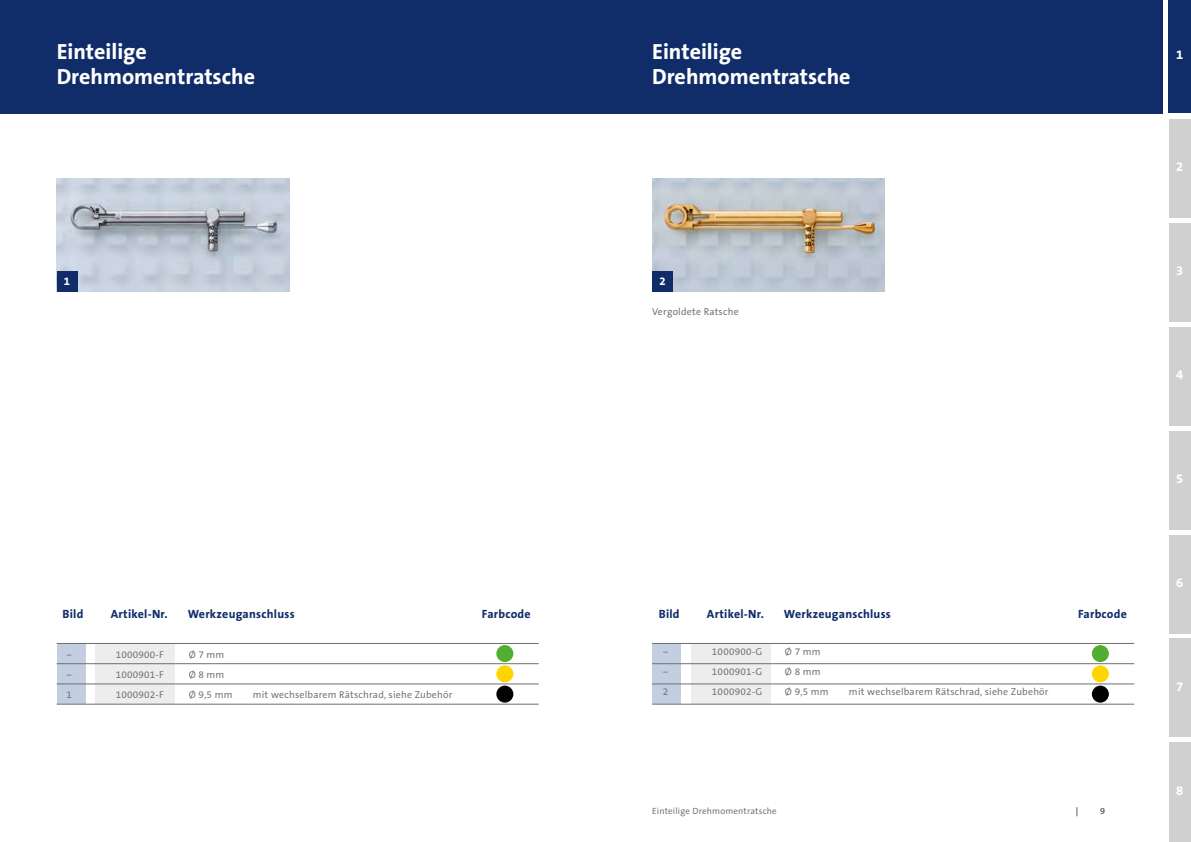
<style>
.page{position:relative;width:1191px;height:842px;background:#fff}
.page>*{position:absolute;margin:0;border:0;box-sizing:border-box;transform-origin:0 0}
.t1{font:700 22px/25px "The Sans Office LF";color:#fff}
.t2{font:700 13px "The Sans Office LF";color:#fff}
.t3{font:700 12px "The Sans Office LF";letter-spacing:.02em;color:#102d69}
.t4{font:700 11.3px "The Sans Office LF";color:#fff}
.t5{font:10px "The Sans Office LF";letter-spacing:.02em;color:#706f6f}
.t6{font:9px "The Sans Office LF";letter-spacing:.02em;color:#706f6f}
</style>
<div class="page">
<div style="left:1168px;top:0;width:23px;height:113px;background:#102d69"></div>
<div style="left:1169px;top:119px;width:22px;height:99px;background:#d0d0d0"></div>
<div style="left:1169px;top:223px;width:22px;height:99px;background:#d0d0d0"></div>
<div style="left:1169px;top:327px;width:22px;height:99px;background:#d0d0d0"></div>
<div style="left:1169px;top:431px;width:22px;height:99px;background:#d0d0d0"></div>
<div style="left:1169px;top:535px;width:22px;height:98px;background:#d0d0d0"></div>
<div style="left:1169px;top:638px;width:22px;height:99px;background:#d0d0d0"></div>
<div style="left:1169px;top:742px;width:22px;height:100px;background:#d0d0d0"></div>
<img style="left:57px;top:178px;width:232px;height:114px">
<div style="left:57px;top:271px;width:20px;height:21px;background:#102d69"></div>
<img style="left:652px;top:178px;width:232px;height:114px">
<div style="left:652px;top:271px;width:21px;height:21px;background:#102d69"></div>
<div style="left:0;top:0;width:595px;height:113px;background:#102d69"></div>
<div style="left:595px;top:0;width:567px;height:113px;background:#102d69"></div>
<div style="left:96px;top:644px;width:79px;height:60px;background:#ededed"></div>
<div style="left:691px;top:644px;width:79px;height:60px;background:#ededed"></div>
<div style="left:57px;top:644px;width:28px;height:60px;background:#c4cee1"></div>
<div style="left:652px;top:644px;width:29px;height:60px;background:#c4cee1"></div>
<hr style="left:57px;top:643px;width:482px;height:1px;background:#706f6f">
<hr style="left:652px;top:643px;width:482px;height:1px;background:#706f6f">
<hr style="left:57px;top:663px;width:482px;height:1px;background:#706f6f">
<hr style="left:652px;top:663px;width:482px;height:1px;background:#706f6f">
<hr style="left:652px;top:684px;width:482px;height:1px;background:#706f6f">
<hr style="left:57px;top:684px;width:482px;height:1px;background:#706f6f">
<hr style="left:652px;top:704px;width:482px;height:1px;background:#706f6f">
<hr style="left:57px;top:704px;width:482px;height:1px;background:#706f6f">
<div style="left:1091px;top:645px;width:17px;height:17px;background:#52ae32;border-radius:50%"></div>
<div style="left:496px;top:645px;width:17px;height:17px;background:#52ae32;border-radius:50%"></div>
<div style="left:1091px;top:665px;width:17px;height:17px;background:#ffd500;border-radius:50%"></div>
<div style="left:496px;top:665px;width:17px;height:17px;background:#ffd500;border-radius:50%"></div>
<div style="left:1091px;top:686px;width:17px;height:17px;background:#000;border-radius:50%"></div>
<div style="left:496px;top:686px;width:17px;height:17px;background:#000;border-radius:50%"></div>
<h1 class="t1" style="left:57px;top:38px;width:200px">Einteilige<br>Drehmomentratsche</h1>
<h1 class="t1" style="left:652px;top:38px;width:200px">Einteilige<br>Drehmomentratsche</h1>
<p class="t4" style="left:64px;top:273px;width:8px">1</p>
<p class="t4" style="left:659px;top:273px;width:8px">2</p>
<p class="t3" style="left:63px;top:606px;width:22px">Bild</p>
<p class="t3" style="left:111px;top:606px;width:58px">Artikel-Nr.</p>
<p class="t3" style="left:188px;top:606px;width:108px">Werkzeuganschluss</p>
<p class="t3" style="left:482px;top:606px;width:50px">Farbcode</p>
<p class="t5" style="left:67px;top:648px;width:7px">–</p>
<p class="t5" style="left:116px;top:648px;width:50px">1000900-F</p>
<p class="t5" style="left:189px;top:648px;width:37px">Ø 7 mm</p>
<p class="t5" style="left:67px;top:668px;width:7px">–</p>
<p class="t5" style="left:116px;top:668px;width:50px">1000901-F</p>
<p class="t5" style="left:189px;top:668px;width:37px">Ø 8 mm</p>
<p class="t5" style="left:67px;top:688px;width:7px">1</p>
<p class="t5" style="left:116px;top:688px;width:50px">1000902-F</p>
<p class="t5" style="left:189px;top:688px;width:45px">Ø 9,5 mm</p>
<p class="t5" style="left:253px;top:688px;width:201px">mit wechselbarem Rätschrad, siehe Zubehör</p>
<p class="t5" style="left:652px;top:305px;width:88px">Vergoldete Ratsche</p>
<p class="t3" style="left:659px;top:607px;width:22px">Bild</p>
<p class="t3" style="left:707px;top:607px;width:58px">Artikel-Nr.</p>
<p class="t3" style="left:784px;top:607px;width:108px">Werkzeuganschluss</p>
<p class="t3" style="left:1078px;top:607px;width:50px">Farbcode</p>
<p class="t5" style="left:663px;top:646px;width:7px">–</p>
<p class="t5" style="left:712px;top:646px;width:52px">1000900-G</p>
<p class="t5" style="left:785px;top:646px;width:37px">Ø 7 mm</p>
<p class="t5" style="left:663px;top:666px;width:7px">–</p>
<p class="t5" style="left:712px;top:666px;width:52px">1000901-G</p>
<p class="t5" style="left:785px;top:666px;width:37px">Ø 8 mm</p>
<p class="t5" style="left:663px;top:686px;width:7px">2</p>
<p class="t5" style="left:712px;top:686px;width:52px">1000902-G</p>
<p class="t5" style="left:785px;top:686px;width:45px">Ø 9,5 mm</p>
<p class="t5" style="left:849px;top:686px;width:201px">mit wechselbarem Rätschrad, siehe Zubehör</p>
<p class="t6" style="left:652px;top:805px;width:126px">Einteilige Drehmomentratsche</p>
<p class="t6" style="left:1075px;top:805px;width:4px">|</p>
<p class="t6" style="left:1100px;top:805px;width:6px">9</p>
<h2 class="t2" style="left:1176px;top:46px;width:9px">1</h2>
<h2 class="t2" style="left:1176px;top:159px;width:9px">2</h2>
<h2 class="t2" style="left:1176px;top:263px;width:9px">3</h2>
<h2 class="t2" style="left:1176px;top:366px;width:9px">4</h2>
<h2 class="t2" style="left:1176px;top:470px;width:9px">5</h2>
<h2 class="t2" style="left:1176px;top:574px;width:9px">6</h2>
<h2 class="t2" style="left:1176px;top:678px;width:9px">7</h2>
<h2 class="t2" style="left:1176px;top:782px;width:9px">8</h2>
</div>
